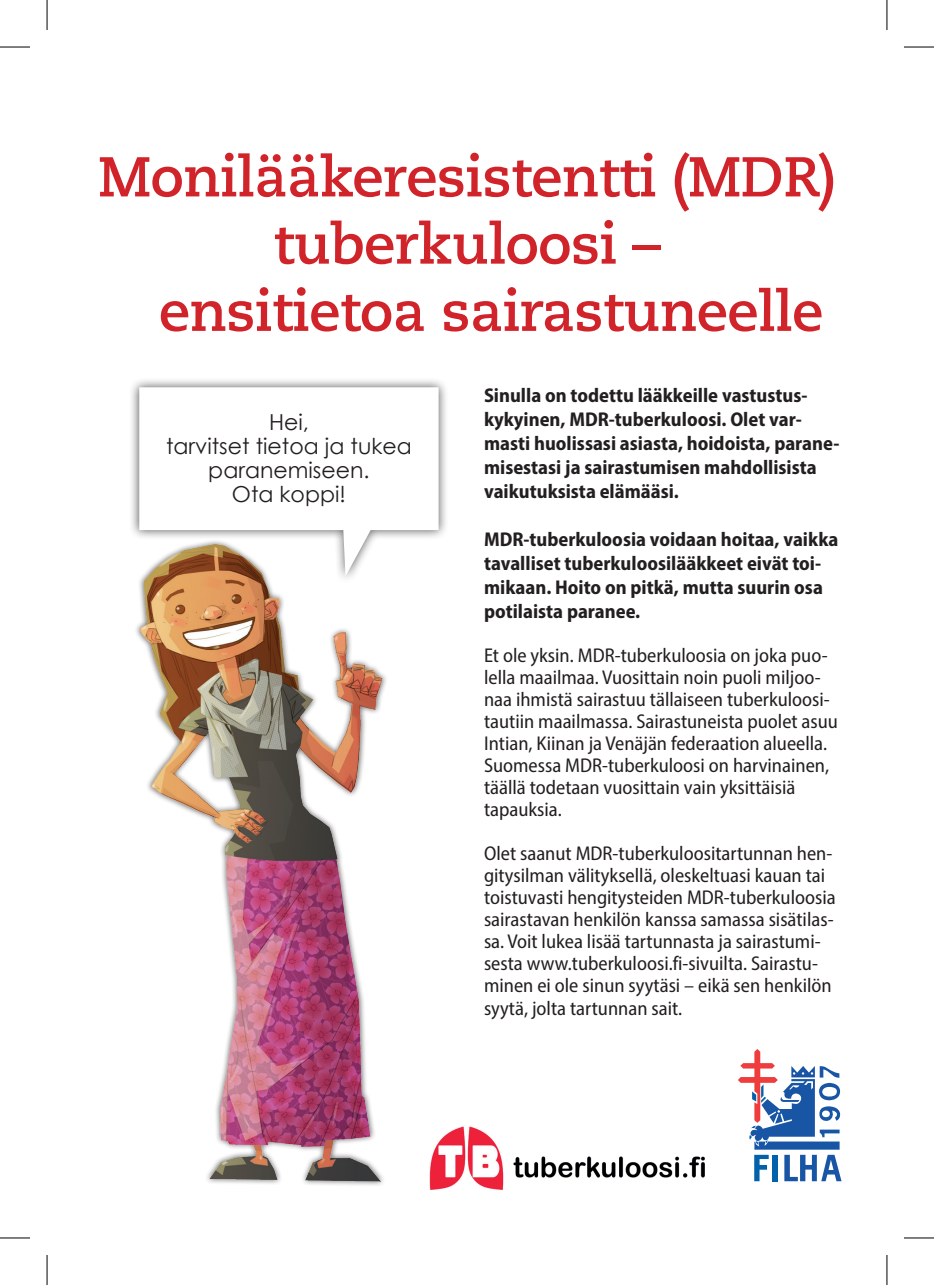
<style>
.page{position:relative;width:934px;height:1285px;background:#fff}
.page>*{position:absolute;margin:0;border:0;box-sizing:border-box;transform-origin:0 0}
.t1{font:700 56px "Caecilia LT Std";letter-spacing:-.01em;color:#d1232a}
.t2{font:22px/24px "Century Gothic";color:#231f20;text-align:center}
.t3{font:semi-condensed 20px/22px "Myriad Pro";color:#231f20}
.t4{font:700 semi-condensed 20px/24px "Myriad Pro";color:#231f20}
</style>
<div class="page">
<div style="left:129px;top:377px;width:319px;height:207px;background:#231f20;opacity:.75"></div>
<svg style="left:139px;top:387px;width:299px;height:189px"></svg>
<div style="left:134px;top:539px;width:254px;height:647px;background:#231f20;opacity:.75"></div>
<img style="left:139px;top:545px;width:243px;height:636px">
<img style="left:429px;top:1126px;width:276px;height:64px">
<svg style="left:738px;top:1049px;width:103px;height:132px"></svg>
<hr style="left:0;top:47px;width:30px;height:1px;background:#000">
<hr style="left:903px;top:47px;width:30px;height:1px;background:#000">
<hr style="left:0;top:1237px;width:30px;height:1px;background:#000">
<hr style="left:903px;top:1237px;width:30px;height:1px;background:#000">
<hr style="left:47px;top:0;width:1px;height:30px;background:#000">
<hr style="left:47px;top:1255px;width:1px;height:30px;background:#000">
<hr style="left:886px;top:0;width:1px;height:30px;background:#000">
<hr style="left:886px;top:1255px;width:1px;height:30px;background:#000">
<h1 class="t1" style="left:98px;top:144px;width:738px">Monilääkeresistentti (MDR)</h1>
<h1 class="t1" style="left:273px;top:211px;width:388px">tuberkuloosi –</h1>
<h1 class="t1" style="left:159px;top:278px;width:665px">ensitietoa sairastuneelle</h1>
<p class="t2" style="left:166px;top:410px;width:247px">Hei,<br>tarvitset tietoa ja tukea paranemiseen.<br>Ota koppi!</p>
<p class="t4" style="left:484px;top:383px;width:357px">Sinulla on todettu lääkkeille vastustus&shy;kykyinen, MDR-tuberkuloosi. Olet var&shy;masti huolissasi asiasta, hoidoista, parane&shy;misestasi ja sairastumisen mahdollisista vaikutuksista elämääsi.</p>
<p class="t4" style="left:484px;top:527px;width:356px">MDR-tuberkuloosia voidaan hoitaa, vaikka tavalliset tuberkuloosilääkkeet eivät toi&shy;mikaan. Hoito on pitkä, mutta suurin osa potilaista paranee.</p>
<p class="t3" style="left:484px;top:644px;width:355px">Et ole yksin. MDR-tuberkuloosia on joka puo&shy;lella maailmaa. Vuosittain noin puoli miljoo&shy;naa ihmistä sairastuu tällaiseen tuberkuloosi&shy;tautiin maailmassa. Sairastuneista puolet asuu Intian, Kiinan ja Venäjän federaation alueella.<br>Suomessa MDR-tuberkuloosi on harvinainen, täällä todetaan vuosittain vain yksittäisiä tapauksia.</p>
<p class="t3" style="left:484px;top:842px;width:353px">Olet saanut MDR-tuberkuloositartunnan hen&shy;gitysilman välityksellä, oleskeltuasi kauan tai toistuvasti hengitysteiden MDR-tuberkuloosia sairastavan henkilön kanssa samassa sisätilas&shy;sa. Voit lukea lisää tartunnasta ja sairastumi&shy;sesta www.tuberkuloosi.fi-sivuilta. Sairastu&shy;minen ei ole sinun syytäsi – eikä sen henkilön syytä, jolta tartunnan sait.</p>
</div>
